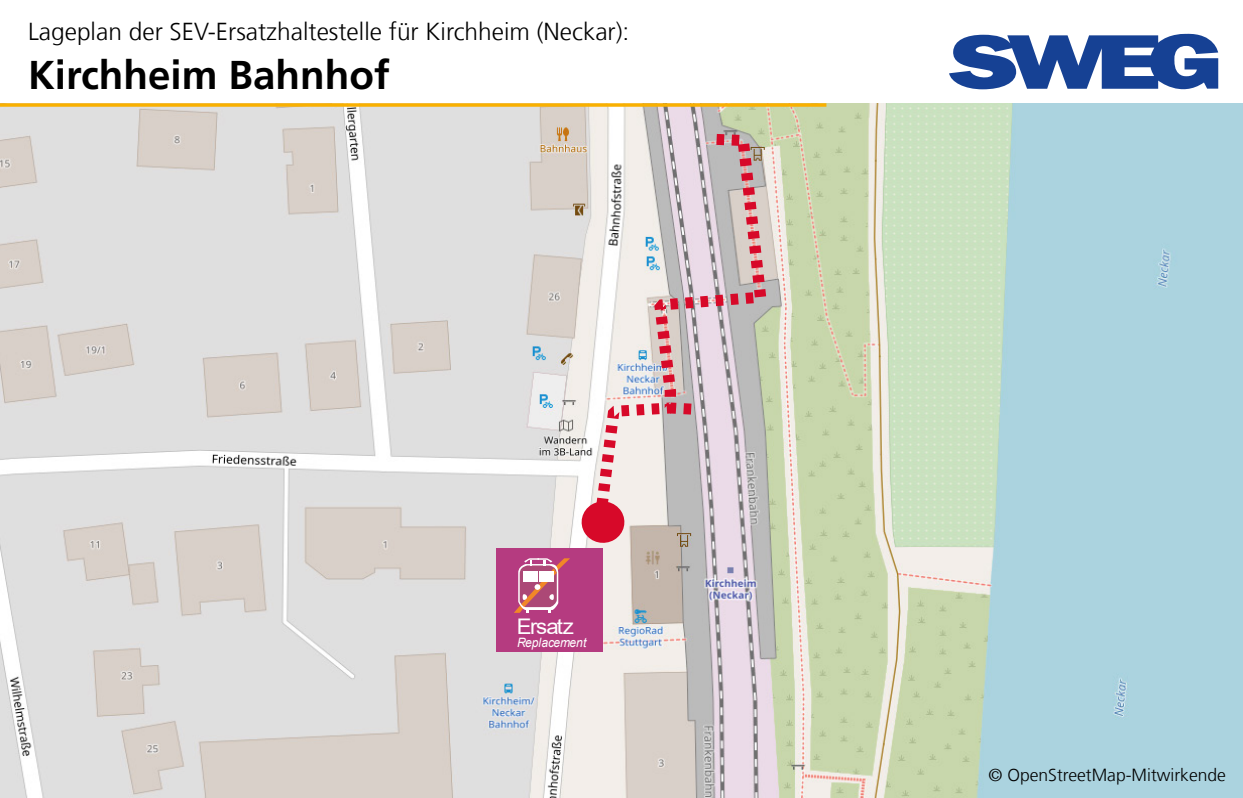
<style>
.page{position:relative;width:1243px;height:798px;background:#fff}
.page>*{position:absolute;margin:0;border:0;box-sizing:border-box;transform-origin:0 0}
.t1{font:700 40.25px "Frutiger LT Com";color:#000}
.t2{font:300 24.5px "Frutiger LT Com";color:#000}
.t3{font:21.7px "Arial";letter-spacing:-.065em;color:#fff}
.t4{font:300 17.5px "Frutiger LT Com";color:#000}
.t5{font:italic 12.95px "Arial";color:#fff;scale:.94 1}
</style>
<div class="page">
<svg style="left:949px;top:34px;width:269px;height:55px"></svg>
<img style="left:0;top:104px;width:1242px;height:694px">
<div style="left:496px;top:549px;width:107px;height:103px;background:#b53b80"></div>
<svg style="left:514px;top:558px;width:56px;height:55px"></svg>
<svg style="left:578px;top:499px;width:49px;height:47px"></svg>
<svg style="left:588px;top:128px;width:185px;height:397px;background:#d8c9ca"></svg>
<svg style="left:658px;top:396px;width:45px;height:25px"></svg>
<svg style="left:0;top:103px;width:826px;height:4px;background:#f4b41a"></svg>
<p class="t2" style="left:28px;top:17px;width:603px">Lageplan der SEV-Ersatzhaltestelle für Kirchheim (Neckar):</p>
<h1 class="t1" style="left:28px;top:51px;width:363px">Kirchheim Bahnhof</h1>
<p class="t3" style="left:517px;top:612px;width:59px">Ersatz</p>
<p class="t5" style="left:517px;top:634px;width:75px">Replacement</p>
<p class="t4" style="left:988px;top:765px;width:239px">© OpenStreetMap-Mitwirkende</p>
</div>
